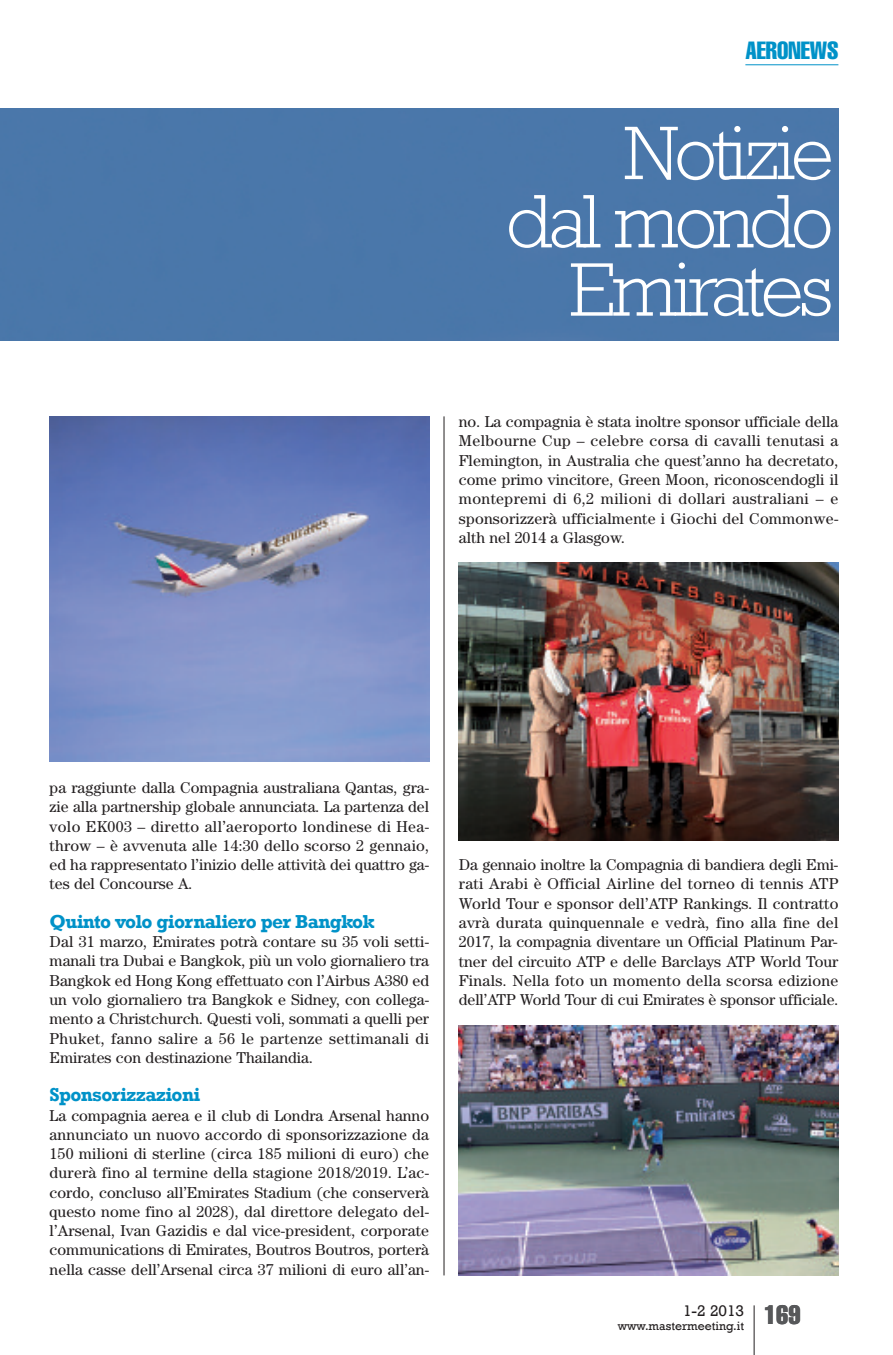
<style>
.page{position:relative;width:893px;height:1355px;background:#fff}
.page>*{position:absolute;margin:0;border:0;box-sizing:border-box;transform-origin:0 0}
.t1{font:300 77px/68.2px "Rockwell";letter-spacing:-.055em;color:#fff;text-align:right}
.t2{font:extra-condensed 26.25px "Helvetica";color:#57585a}
.t3{font:extra-condensed 24.5px "Helvetica";color:#0092c8}
.t4{font:700 19.25px "Rockwell";letter-spacing:-.035em;color:#0092c8}
.t5{font:15.75px/19.2px "Century";color:#231f20;text-align:justify}
.t6{font:15.75px "Rockwell";color:#231f20}
.t7{font:12.25px "Rockwell";color:#231f20}
</style>
<div class="page">
<hr style="left:754px;top:1305px;width:1px;height:49px;background:#231f20">
<hr style="left:745px;top:64px;width:93px;height:1px;background:#0092c8">
<hr style="left:444px;top:416px;width:1px;height:859px;background:#231f20">
<div style="left:0;top:108px;width:838px;height:232px;background:#4a77aa"></div>
<img style="left:459px;top:1025px;width:379px;height:250px">
<img style="left:459px;top:562px;width:379px;height:278px">
<img style="left:50px;top:416px;width:379px;height:345px">
<h3 class="t3" style="left:745px;top:42px;width:95px">AERONEWS</h3>
<h1 class="t1" style="left:506px;top:127px;width:329px">Notizie<br>dal mondo<br>Emirates</h1>
<p class="t5" style="left:459px;top:413px;width:381px">no. La compagnia è stata inoltre sponsor ufficiale della Melbourne Cup – celebre corsa di cavalli tenutasi a Flemington, in Australia che quest’anno ha decretato, come primo vincitore, Green Moon, riconoscendogli il montepremi di 6,2 milioni di dollari australiani – e sponsorizzerà ufficialmente i Giochi del Commonwe&shy;alth nel 2014 a Glasgow.</p>
<p class="t5" style="left:50px;top:779px;width:381px">pa raggiunte dalla Compagnia australiana Qantas, gra&shy;zie alla partnership globale annunciata. La partenza del volo EK003 – diretto all’aeroporto londinese di Hea&shy;throw – è avvenuta alle 14:30 dello scorso 2 gennaio, ed ha rappresentato l’inizio delle attività dei quattro ga&shy;tes del Concourse A.</p>
<p class="t4" style="left:50px;top:909px;width:327px">Quinto volo giornaliero per Bangkok</p>
<p class="t5" style="left:50px;top:933px;width:381px">Dal 31 marzo, Emirates potrà contare su 35 voli setti&shy;manali tra Dubai e Bangkok, più un volo giornaliero tra Bangkok ed Hong Kong effettuato con l’Airbus A380 ed un volo giornaliero tra Bangkok e Sidney, con collega&shy;mento a Christchurch. Questi voli, sommati a quelli per Phuket, fanno salire a 56 le partenze settimanali di Emirates con destinazione Thailandia.</p>
<p class="t4" style="left:50px;top:1082px;width:152px">Sponsorizzazioni</p>
<p class="t5" style="left:50px;top:1106px;width:381px">La compagnia aerea e il club di Londra Arsenal hanno annunciato un nuovo accordo di sponsorizzazione da 150 milioni di sterline (circa 185 milioni di euro) che durerà fino al termine della stagione 2018/2019. L’ac&shy;cordo, concluso all’Emirates Stadium (che conserverà questo nome fino al 2028), dal direttore delegato del&shy;l’Arsenal, Ivan Gazidis e dal vice-president, corporate communications di Emirates, Boutros Boutros, porterà nella casse dell’Arsenal circa 37 milioni di euro all’an-</p>
<p class="t5" style="left:459px;top:856px;width:381px">Da gennaio inoltre la Compagnia di bandiera degli Emi&shy;rati Arabi è Official Airline del torneo di tennis ATP World Tour e sponsor dell’ATP Rankings. Il contratto avrà durata quinquennale e vedrà, fino alla fine del 2017, la compagnia diventare un Official Platinum Par&shy;tner del circuito ATP e delle Barclays ATP World Tour Finals. Nella foto un momento della scorsa edizione dell’ATP World Tour di cui Emirates è sponsor ufficiale.</p>
<p class="t6" style="left:683px;top:1300px;width:63px">1-2 2013</p>
<p class="t7" style="left:618px;top:1318px;width:128px">www.mastermeeting.it</p>
<h2 class="t2" style="left:764px;top:1305px;width:38px">169</h2>
</div>
